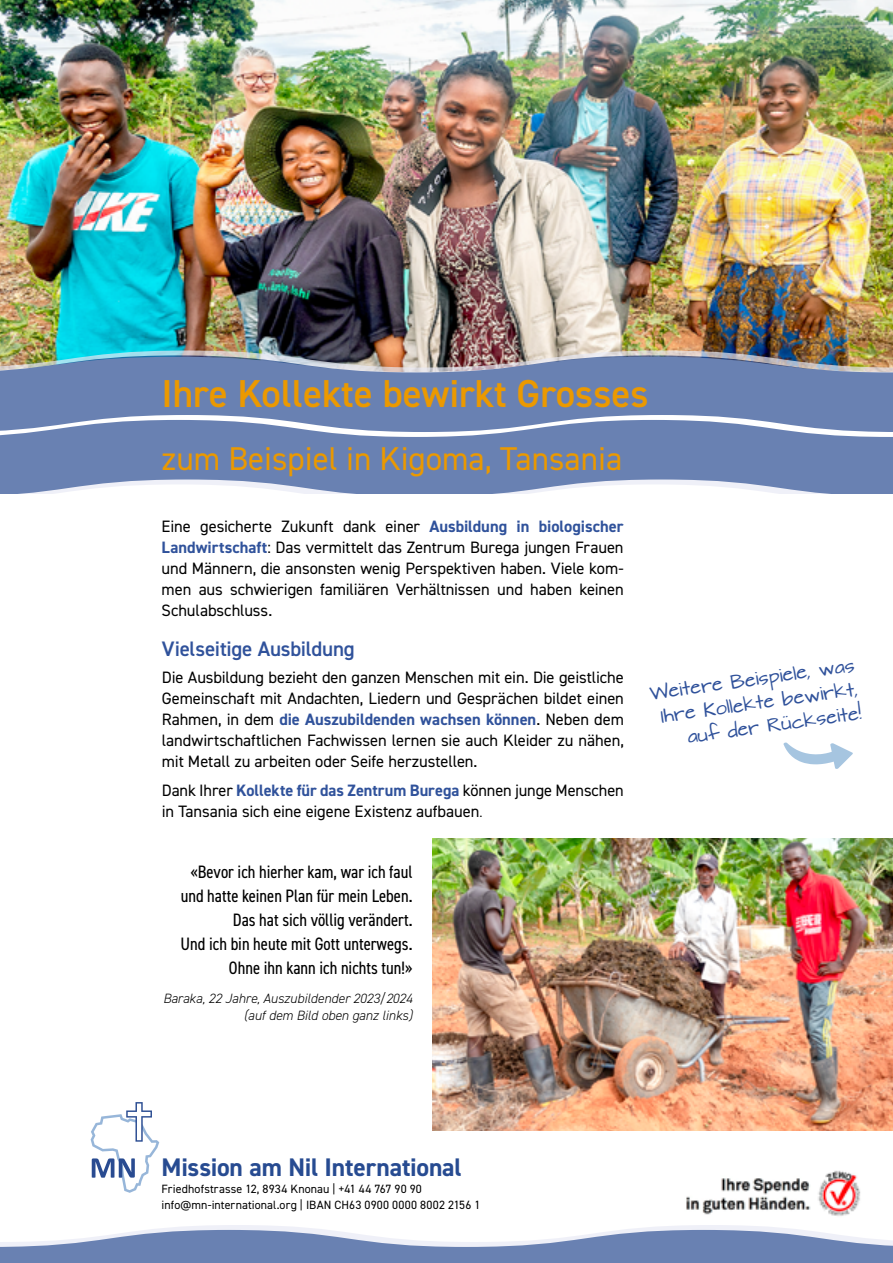
<style>
.page{position:relative;width:893px;height:1263px;background:#fff}
.page>*{position:absolute;margin:0;border:0;box-sizing:border-box;transform-origin:0 0}
.t1{font:600 39px "DIN2014";color:#eb9900}
.t2{font:33px "DIN2014";color:#eb9900}
.t3{font:700 25.5px "DIN2014";letter-spacing:-.01em;color:#274b91}
.t4{font:600 21px "DIN2014";letter-spacing:-.01em;color:#30529b}
.t5{font:condensed 18px/24px "DIN2014";color:#000;text-align:right}
.t6{font:16.5px/21px "DIN2014";letter-spacing:-.01em;color:#000;text-align:justify}
.t7{font:16.5px/24px "Architects Daughter";color:#30529b;text-align:right}
.t8{font:italic 300 13.5px/16.5px "DIN2014";color:#000;text-align:right}
.t9{font:12px/16.5px "DIN2014";letter-spacing:.01em;color:#000}
.s1{font-weight:700;color:#30529b}
.s2{font-family:"Bahnschrift"}
</style>
<div class="page">
<svg style="left:91px;top:1102px;width:68px;height:91px"></svg>
<svg style="left:0;top:1225px;width:893px;height:38px"></svg>
<img style="left:0;top:0;width:893px;height:350px">
<img style="left:686px;top:1170px;width:175px;height:46px">
<svg style="left:783px;top:742px;width:70px;height:27px"></svg>
<img style="left:0;top:350px;width:893px;height:5px">
<svg style="left:0;top:355px;width:893px;height:138px;background:#778bb4"></svg>
<svg style="left:0;top:398px;width:893px;height:39px;background:#7c90bb"></svg>
<img style="left:432px;top:839px;width:461px;height:291px">
<h1 class="t1" style="left:162px;top:368px;width:489px">Ihre Kollekte bewirkt Grosses</h1>
<h2 class="t2" style="left:162px;top:438px;width:462px">zum Beispiel in Kigoma, Tansania</h2>
<p class="t6" style="left:162px;top:515px;width:464px">Eine gesicherte Zukunft dank einer <span class="s1">Ausbildung in biologischer Landwirtschaft</span>: Das vermittelt das Zentrum Burega jungen Frauen und Männern, die ansonsten wenig Perspektiven haben. Viele kom&shy;men aus schwierigen familiären Verhältnissen und haben keinen Schulabschluss.</p>
<p class="t4" style="left:162px;top:635px;width:195px">Vielseitige Ausbildung</p>
<p class="t6" style="left:162px;top:666px;width:464px">Die Ausbildung bezieht den ganzen Menschen mit ein. Die geistliche Gemeinschaft mit Andachten, Liedern und Gesprächen bildet einen Rahmen, in dem <span class="s1">die Auszubildenden wachsen können</span>. Neben dem landwirtschaftlichen Fachwissen lernen sie auch Kleider zu nähen, mit Metall zu arbeiten oder Seife herzustellen.</p>
<p class="t6" style="left:162px;top:780px;width:464px">Dank Ihrer <span class="s1">Kollekte für das Zentrum Burega</span> können junge Menschen in Tansania sich eine eigene Existenz aufbauen<span class="s2">.</span></p>
<p class="t5" style="left:181px;top:859px;width:233px">«Bevor ich hierher kam, war ich faul und hatte keinen Plan für mein Leben.<br>Das hat sich völlig verändert.<br>Und ich bin heute mit Gott unterwegs.<br>Ohne ihn kann ich nichts tun!»</p>
<p class="t8" style="left:163px;top:990px;width:251px">Baraka, 22 Jahre, Auszubildender 2023/2024 (auf dem Bild oben ganz links)</p>
<p class="t7" style="left:648px;top:682px;width:208px;rotate:-8deg">Weitere Beispiele, was<br>Ihre Kollekte bewirkt, auf der Rückseite!</p>
<h3 class="t3" style="left:162px;top:1151px;width:302px">Mission am Nil International</h3>
<p class="t9" style="left:162px;top:1180px;width:320px">Friedhofstrasse 12, 8934 Knonau | +41 44 767 90 90 info@mn-international.org | IBAN CH63 0900 0000 8002 2156 1</p>
</div>
